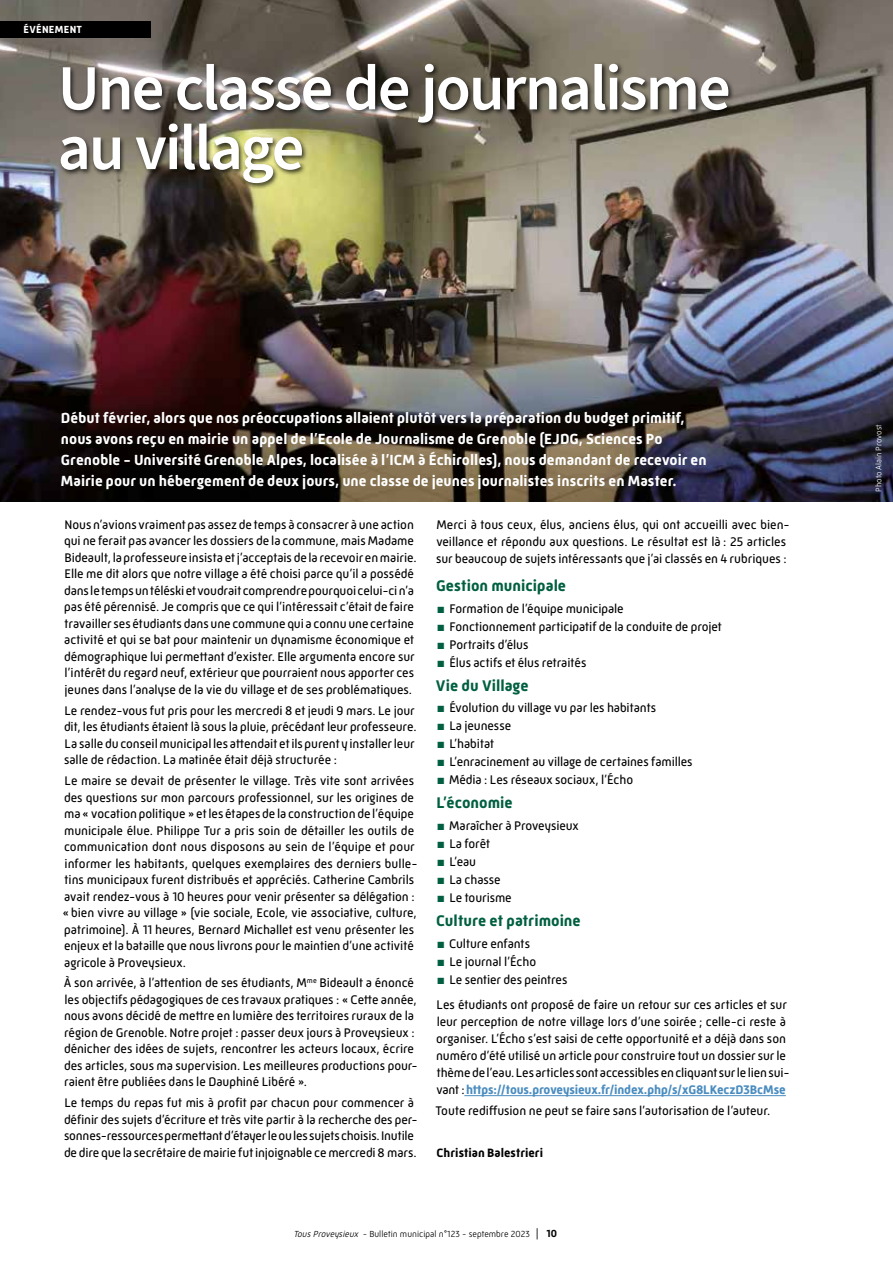
<style>
.page{position:relative;width:893px;height:1263px;background:#fff}
.page>*{position:absolute;margin:0;border:0;box-sizing:border-box;transform-origin:0 0}
.t1{font:600 64.35px/59.7px "Source Sans 3";letter-spacing:-.035em;color:#fff}
.t2{font:700 15.75px "Mic 32 New";color:#005f41}
.t3{font:700 15px/21px "Mic 32 New";letter-spacing:.005em;color:#fff}
.t4{font:12.75px/16.5px "Mic 32 New";letter-spacing:-.005em;color:#000}
.t5{font:700 12.3px "Mic 32 New";color:#000}
.t6{font:700 10.5px "Mic 32 New";letter-spacing:.025em;color:#fff}
.t7{font:300 9px "Mic 32 New";color:#000}
.t8{font:300 8.25px "Mic 32 New";letter-spacing:.005em;color:#fff}
.s1{color:#005f41}
.s2{font-weight:700;color:#4a8cbf}
.s3{font-style:italic}
.s4{font-size:12px}
.s5{font-weight:700;font-size:10.5px}
</style>
<div class="page">
<img style="left:0;top:0;width:893px;height:502px">
<hr style="left:892px;top:750px;width:1px;height:513px;background:#991005">
<hr style="left:464px;top:1095px;width:322px;height:1px;background:#4a8cbf">
<div style="left:59px;top:61px;width:675px;height:128px;background:#000;opacity:.75"></div>
<div style="left:0;top:21px;width:150px;height:17px;background:#000"></div>
<p class="t6" style="left:24px;top:24px;width:60px">ÉVÉNEMENT</p>
<h1 class="t1" style="left:58px;top:58px;width:674px">Une classe de journalisme au village</h1>
<p class="t3" style="left:61px;top:407px;width:647px">Début février, alors que nos préoccupations allaient plutôt vers la préparation du budget primitif, nous avons reçu en mairie un appel de l’Ecole de Journalisme de Grenoble (EJDG, Sciences Po Grenoble - Université Grenoble Alpes, localisée à l’ICM à Échirolles), nous demandant de recevoir en Mairie pour un hébergement de deux jours, une classe de jeunes journalistes inscrits en Master.</p>
<p class="t4" style="left:64px;top:516px;width:354px">Nous n’avions vraiment pas assez de temps à consacrer à une action qui ne ferait pas avancer les dossiers de la commune, mais Madame Bideault, la professeure insista et j’acceptais de la recevoir en mairie.<br>Elle me dit alors que notre village a été choisi parce qu’il a possédé dans le temps un téléski et voudrait comprendre pourquoi celui-ci n’a pas été pérennisé. Je compris que ce qui l’intéressait c’était de faire travailler ses étudiants dans une commune qui a connu une certaine activité et qui se bat pour maintenir un dynamisme économique et démographique lui permettant d’exister. Elle argumenta encore sur l’intérêt du regard neuf, extérieur que pourraient nous apporter ces jeunes dans l’analyse de la vie du village et de ses problématiques.</p>
<p class="t4" style="left:64px;top:702px;width:354px">Le rendez-vous fut pris pour les mercredi 8 et jeudi 9 mars. Le jour dit, les étudiants étaient là sous la pluie, précédant leur professeure.<br>La salle du conseil municipal les attendait et ils purent y installer leur salle de rédaction. La matinée était déjà structurée :</p>
<p class="t4" style="left:62px;top:772px;width:357px">Le maire se devait de présenter le village. Très vite sont arrivées des questions sur mon parcours professionnel, sur les origines de ma « vocation politique » et les étapes de la construction de l’équipe municipale élue. Philippe Tur a pris soin de détailler les outils de communication dont nous disposons au sein de l’équipe et pour informer les habitants, quelques exemplaires des derniers bulle&shy;tins municipaux furent distribués et appréciés. Catherine Cambrils avait rendez-vous à 10 heures pour venir présenter sa délégation : « bien vivre au village » (vie sociale, Ecole, vie associative, culture, patrimoine). À 11 heures, Bernard Michallet est venu présenter les enjeux et la bataille que nous livrons pour le maintien d’une activité agricole à Proveysieux.</p>
<p class="t4" style="left:64px;top:975px;width:355px">À son arrivée, à l’attention de ses étudiants, M<sup>me</sup> Bideault a énoncé les objectifs pédagogiques de ces travaux pratiques : « Cette année, nous avons décidé de mettre en lumière des territoires ruraux de la région de Grenoble. Notre projet : passer deux jours à Proveysieux : dénicher des idées de sujets, rencontrer les acteurs locaux, écrire des articles, sous ma supervision. Les meilleures productions pour&shy;raient être publiées dans le Dauphiné Libéré ».</p>
<p class="t4" style="left:64px;top:1094px;width:355px">Le temps du repas fut mis à profit par chacun pour commencer à définir des sujets d’écriture et très vite partir à la recherche des per&shy;sonnes-ressources permettant d’étayer le ou les sujets choisis. Inutile de dire que la secrétaire de mairie fut injoignable ce mercredi 8 mars.</p>
<p class="t4" style="left:436px;top:516px;width:355px;line-height:17px">Merci à tous ceux, élus, anciens élus, qui ont accueilli avec bien&shy;veillance et répondu aux questions. Le résultat est là : 25 articles sur beaucoup de sujets intéressants que j’ai classés en 4 rubriques :</p>
<p class="t2" style="left:436px;top:576px;width:131px">Gestion municipale</p>
<p class="t4" style="left:437px;top:600px;width:188px"><span class="s1">■</span> Formation de l’équipe municipale</p>
<p class="t4" style="left:437px;top:618px;width:286px"><span class="s1">■</span> Fonctionnement participatif de la conduite de projet</p>
<p class="t4" style="left:437px;top:636px;width:93px"><span class="s1">■</span> Portraits d’élus</p>
<p class="t4" style="left:437px;top:654px;width:151px"><span class="s1">■</span> Élus actifs et élus retraités</p>
<p class="t2" style="left:436px;top:676px;width:94px">Vie du Village</p>
<p class="t4" style="left:437px;top:700px;width:220px"><span class="s1">■</span> Évolution du village vu par les habitants</p>
<p class="t4" style="left:437px;top:718px;width:75px"><span class="s1">■</span> La jeunesse</p>
<p class="t4" style="left:437px;top:736px;width:58px"><span class="s1">■</span> L’habitat</p>
<p class="t4" style="left:437px;top:754px;width:257px"><span class="s1">■</span> L’enracinement au village de certaines familles</p>
<p class="t4" style="left:437px;top:772px;width:197px"><span class="s1">■</span> Média : Les réseaux sociaux, l’Écho</p>
<p class="t2" style="left:437px;top:794px;width:78px">L’économie</p>
<p class="t4" style="left:437px;top:817px;width:143px"><span class="s1">■</span> Maraîcher à Proveysieux</p>
<p class="t4" style="left:437px;top:835px;width:54px"><span class="s1">■</span> La forêt</p>
<p class="t4" style="left:437px;top:853px;width:40px"><span class="s1">■</span> L’eau</p>
<p class="t4" style="left:437px;top:872px;width:65px"><span class="s1">■</span> La chasse</p>
<p class="t4" style="left:437px;top:890px;width:76px"><span class="s1">■</span> Le tourisme</p>
<p class="t2" style="left:436px;top:912px;width:146px">Culture et patrimoine</p>
<p class="t4" style="left:437px;top:935px;width:94px"><span class="s1">■</span> Culture enfants</p>
<p class="t4" style="left:437px;top:953px;width:100px"><span class="s1">■</span> Le journal l’Écho</p>
<p class="t4" style="left:437px;top:967px;width:352px;line-height:25.3px"><span class="s1">■</span> Le sentier des peintres<br>Les étudiants ont proposé de faire un retour sur ces articles et sur</p>
<p class="t4" style="left:436px;top:1013px;width:355px;line-height:17px">leur perception de notre village lors d’une soirée ; celle-ci reste à organiser. L’Écho s’est saisi de cette opportunité et a déjà dans son numéro d’été utilisé un article pour construire tout un dossier sur le thème de l’eau. Les articles sont accessibles en cliquant sur le lien sui&shy;vant :<span class="s2">https://tous.proveysieux.fr/index.php/s/xG8LKeczD3BcMse</span></p>
<p class="t4" style="left:436px;top:1102px;width:336px">Toute rediffusion ne peut se faire sans l’autorisation de l’auteur.</p>
<p class="t5" style="left:437px;top:1145px;width:108px">Christian Balestrieri</p>
<p class="t7" style="left:293px;top:1229px;width:265px"><span class="s3">TousProveysieux</span> - Bulletin municipal n°123 - septembre 2023 <span class="s4">|</span> <span class="s5">10</span></p>
<p class="t8" style="left:874px;top:492px;width:69px;rotate:-90deg">Photo Alain Provost</p>
</div>
